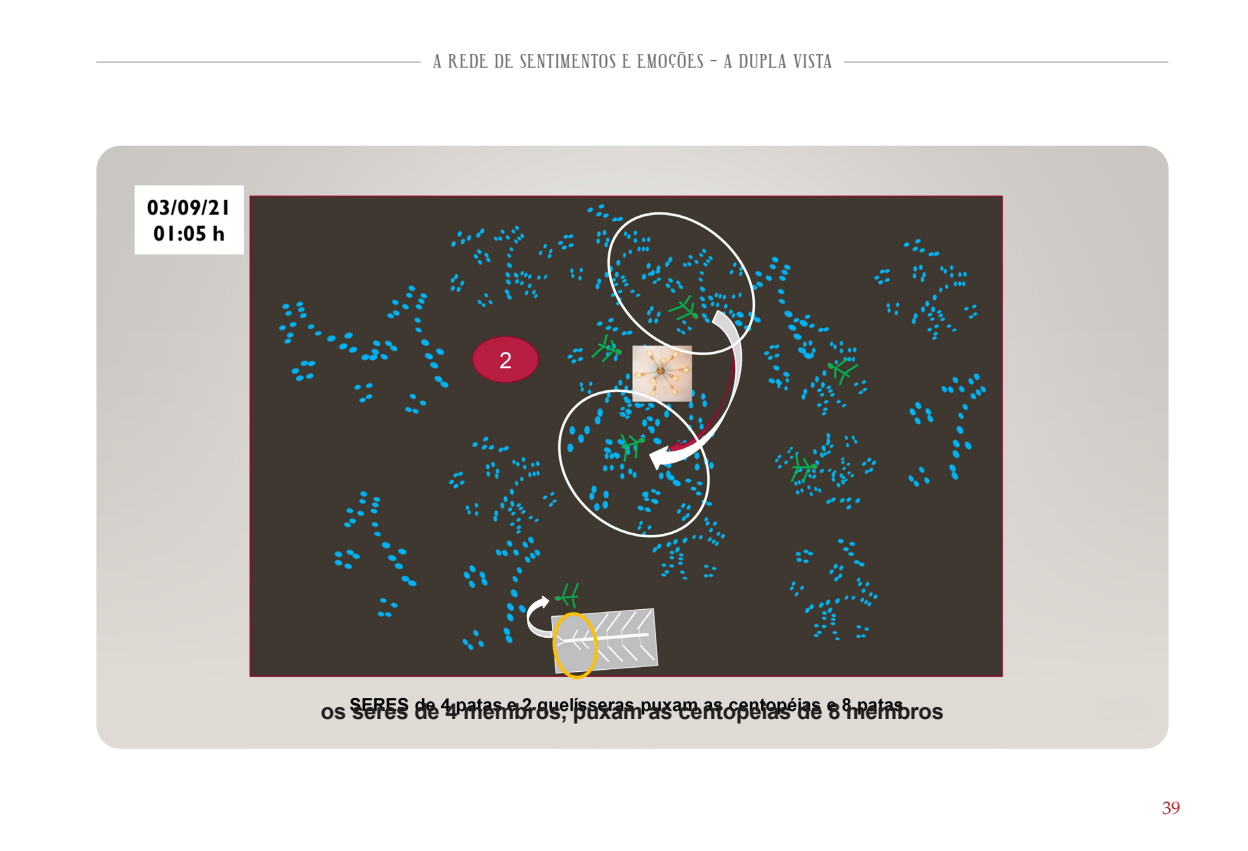
<style>
.page{position:relative;width:1248px;height:851px;background:#fff}
.page>*{position:absolute;margin:0;border:0;box-sizing:border-box;transform-origin:0 0}
.t1{font:700 22px "Arial";letter-spacing:-.01em;color:#231f20}
.t2{font:18px "Palatino LT Std";color:#ad2129}
.t3{font:14.4px "Euphorigenic";letter-spacing:.09em;color:#231f20;scale:1.15 1}
</style>
<div class="page">
<hr style="left:844px;top:62px;width:323px;height:1px;background:#6c6d70">
<hr style="left:97px;top:62px;width:323px;height:1px;background:#6c6d70">
<img style="left:96px;top:146px;width:1072px;height:602px">
<p class="t3" style="left:433px;top:51px;width:348px">A REDE DE SENTIMENTOS E EMOÇÕES – A DUPLA VISTA</p>
<p class="t1" style="left:321px;top:696px;width:624px">os seres de 4 membros, puxam as centopeias de 8 membros</p>
<p class="t2" style="left:1162px;top:797px;width:19px">39</p>
</div>
